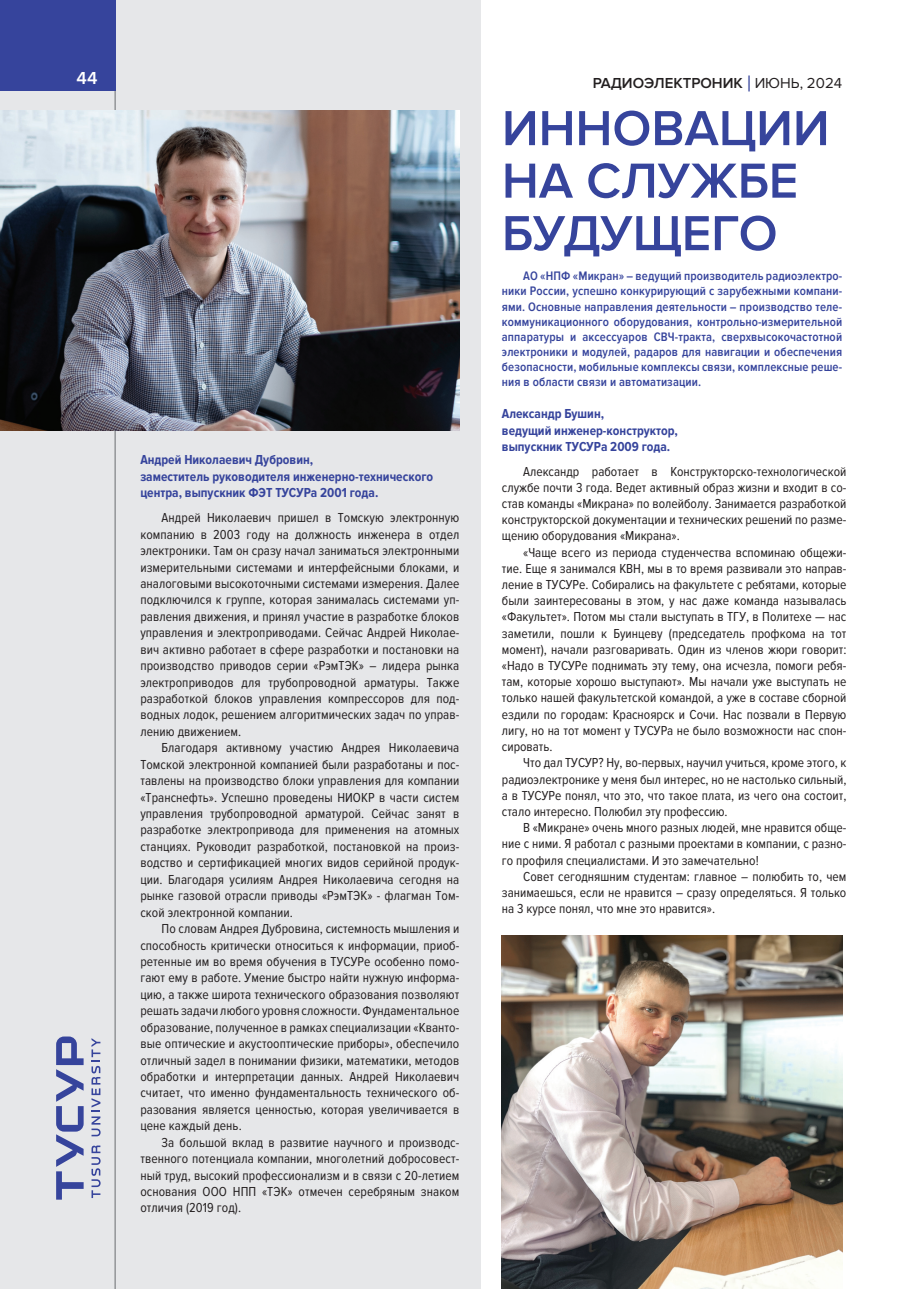
<style>
.page{position:relative;width:906px;height:1289px;background:#fff}
.page>*{position:absolute;margin:0;border:0;box-sizing:border-box;transform-origin:0 0}
.t1{font:600 51px/52.5px "Proxima Nova";color:#36449c}
.t2{font:600 18px "Proxima Nova";color:#fff}
.t3{font:600 15px "Proxima Nova";color:#231f20}
.t4{font:13.5px/16.4px "Proxima Nova Cond";color:#231f20;text-align:justify}
.t5{font:700 13.5px/16.4px "Proxima Nova Cond";color:#36449c}
.t6{font:600 12.75px/15px "Proxima Nova Cond";letter-spacing:.01em;color:#36449c;text-align:justify}
.s1{font-weight:400;font-size:22.5px;color:#36449c}
.s2{font-weight:400}
</style>
<div class="page">
<div style="left:0;top:0;width:480px;height:1288px;background:#e6e7e9"></div>
<hr style="left:114px;top:90px;width:2px;height:1198px;background:#939598">
<svg style="left:91px;top:1145px;width:10px;height:52px"></svg>
<svg style="left:91px;top:1038px;width:10px;height:98px"></svg>
<svg style="left:56px;top:1036px;width:28px;height:163px"></svg>
<div style="left:0;top:0;width:116px;height:91px;background:#36449c"></div>
<img style="left:0;top:111px;width:459px;height:320px">
<img style="left:502px;top:935px;width:340px;height:353px">
<h2 class="t2" style="left:77px;top:68px;width:11px">44</h2>
<p class="t3" style="left:593px;top:74px;width:251px">Радиоэлектроник <span class="s1">|</span> <span class="s2">июнь, 2024</span></p>
<p class="t5" style="left:140px;top:452px;width:294px">Андрей Николаевич Дубровин,<br>заместитель руководителя инженерно-технического центра, выпускник ФЭТ ТУСУРа 2001 года.</p>
<p class="t4" style="left:140px;top:510px;width:320px;text-indent:21px">Андрей Николаевич пришел в Томскую электронную компанию в 2003 году на должность инженера в отдел электроники. Там он сразу начал заниматься электронными измерительными системами и интерфейсными блоками, и аналоговыми высокоточными системами измерения. Далее подключился к группе, которая занималась системами уп&shy;равления движения, и принял участие в разработке блоков управления и электроприводами. Сейчас Андрей Николае&shy;вич активно работает в сфере разработки и постановки на производство приводов серии «РэмТЭК» – лидера рынка электроприводов для трубопроводной арматуры. Также разработкой блоков управления компрессоров для под&shy;водных лодок, решением алгоритмических задач по управ&shy;лению движением.</p>
<p class="t4" style="left:140px;top:740px;width:320px;text-indent:21px">Благодаря активному участию Андрея Николаевича Томской электронной компанией были разработаны и пос&shy;тавлены на производство блоки управления для компании «Транснефть». Успешно проведены НИОКР в части систем управления трубопроводной арматурой. Сейчас занят в разработке электропривода для применения на атомных станциях. Руководит разработкой, постановкой на произ&shy;водство и сертификацией многих видов серийной продук&shy;ции. Благодаря усилиям Андрея Николаевича сегодня на рынке газовой отрасли приводы «РэмТЭК» - флагман Том&shy;ской электронной компании.</p>
<p class="t4" style="left:140px;top:920px;width:320px;text-indent:21px">По словам Андрея Дубровина, системность мышления и способность критически относиться к информации, приоб&shy;ретенные им во время обучения в ТУСУРе особенно помо&shy;гают ему в работе. Умение быстро найти нужную информа&shy;цию, а также широта технического образования позволяют решать задачи любого уровня сложности. Фундаментальное образование, полученное в рамках специализации «Кванто&shy;вые оптические и акустооптические приборы», обеспечило отличный задел в понимании физики, математики, методов обработки и интерпретации данных. Андрей Николаевич считает, что именно фундаментальность технического об&shy;разования является ценностью, которая увеличивается в цене каждый день.</p>
<p class="t4" style="left:140px;top:1134px;width:320px;text-indent:21px">За большой вклад в развитие научного и производс&shy;твенного потенциала компании, многолетний добросовест&shy;ный труд, высокий профессионализм и в связи с 20-летием основания ООО НПП «ТЭК» отмечен серебряным знаком отличия (2019 год).</p>
<h1 class="t1" style="left:502px;top:103px;width:329px">Инновации на службе будущего</h1>
<p class="t6" style="left:502px;top:269px;width:342px;text-indent:21px">АО «НПФ «Микран» – ведущий производитель радиоэлектро&shy;ники России, успешно конкурирующий с зарубежными компани&shy;ями. Основные направления деятельности – производство теле&shy;коммуникационного оборудования, контрольно-измерительной аппаратуры и аксессуаров СВЧ-тракта, сверхвысокочастотной электроники и модулей, радаров для навигации и обеспечения безопасности, мобильные комплексы связи, комплексные реше&shy;ния в области связи и автоматизации.</p>
<p class="t5" style="left:502px;top:406px;width:178px">Александр Бушин,<br>ведущий инженер-конструктор, выпускник ТУСУРа 2009 года.</p>
<p class="t4" style="left:502px;top:463px;width:346px;text-indent:21px">Александр работает в Конструкторско-технологической службе почти 3 года. Ведет активный образ жизни и входит в со&shy;став команды «Микрана» по волейболу. Занимается разработкой конструкторской документации и технических решений по разме&shy;щению оборудования «Микрана».</p>
<p class="t4" style="left:502px;top:544px;width:346px;text-indent:21px">«Чаще всего из периода студенчества вспоминаю общежи&shy;тие. Еще я занимался КВН, мы в то время развивали это направ&shy;ление в ТУСУРе. Собирались на факультете с ребятами, которые были заинтересованы в этом, у нас даже команда называлась «Факультет». Потом мы стали выступать в ТГУ, в Политехе — нас заметили, пошли к Буинцеву (председатель профкома на тот момент), начали разговаривать. Один из членов жюри говорит: «Надо в ТУСУРе поднимать эту тему, она исчезла, помоги ребя&shy;там, которые хорошо выступают». Мы начали уже выступать не только нашей факультетской командой, а уже в составе сборной ездили по городам: Красноярск и Сочи. Нас позвали в Первую лигу, но на тот момент у ТУСУРа не было возможности нас спон&shy;сировать.</p>
<p class="t4" style="left:502px;top:755px;width:346px;text-indent:21px">Что дал ТУСУР? Ну, во-первых, научил учиться, кроме этого, к радиоэлектронике у меня был интерес, но не настолько сильный, а в ТУСУРе понял, что это, что такое плата, из чего она состоит, стало интересно. Полюбил эту профессию.</p>
<p class="t4" style="left:502px;top:819px;width:346px;text-indent:21px">В «Микране» очень много разных людей, мне нравится обще&shy;ние с ними. Я работал с разными проектами в компании, с разно&shy;го профиля специалистами. И это замечательно!</p>
<p class="t4" style="left:502px;top:868px;width:346px;text-indent:21px">Совет сегодняшним студентам: главное – полюбить то, чем занимаешься, если не нравится – сразу определяться. Я только на 3 курсе понял, что мне это нравится».</p>
</div>
